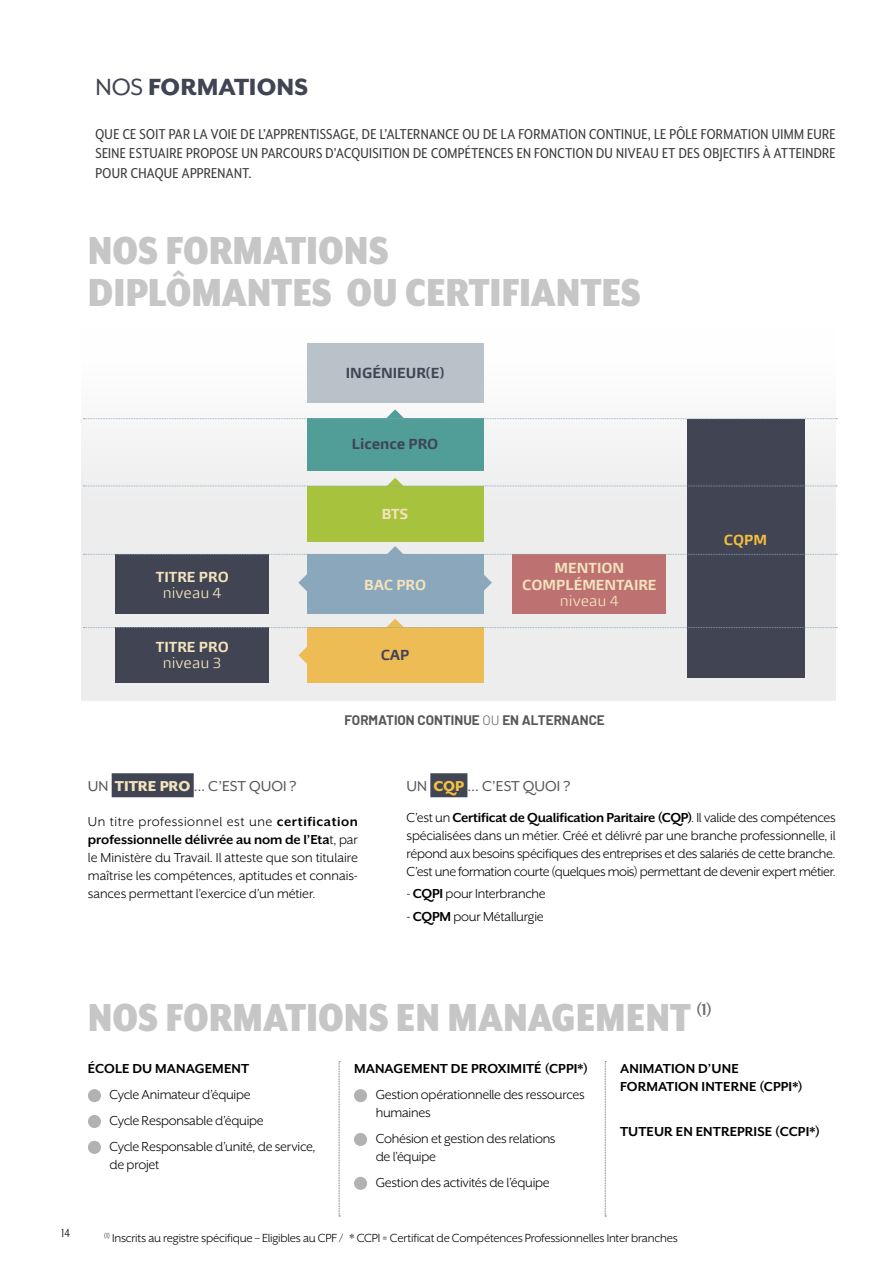
<style>
.page{position:relative;width:893px;height:1263px;background:#fff}
.page>*{position:absolute;margin:0;border:0;box-sizing:border-box;transform-origin:0 0}
.t1{font:900 45px/42px "Mr Eaves XL Mod Nar OT";color:#c6c6c6}
.t2{font:800 27px "Mr Eaves XL San OT";color:#404453}
.t3{font:700 18.3px "Mr Eaves XL San OT";color:#706f6f}
.t4{font:16.5px/19.5px "Mr Eaves XL Mod Nar OT";letter-spacing:.025em;color:#3c3c3b;text-align:justify}
.t5{font:16.5px "Mr Eaves XL Mod OT";color:#575756}
.t6{font:16.5px "Mr Eaves XL San OT";color:#575756}
.t7{font:15px/18px "Mr Eaves XL San OT";letter-spacing:-.02em;color:#000}
.t8{font:700 15px/18px "Mr Eaves XL San OT";letter-spacing:.01em;color:#000}
.t9{font:13.5px "Mr Eaves XL San OT";letter-spacing:-.015em;color:#000}
.t10{font:700 13.5px/16.2px "Burlingame Pro";color:#f3e3bd;text-align:center}
.t11{font:700 13.5px "Barlow";color:#575756}
.t12{font:700 13.5px "Burlingame Pro";color:#404453}
.t13{font:13.5px "Burlingame Pro";color:#f3e3bd}
.t14{font:700 13.5px "Burlingame Pro";color:#f6bf3f}
.t15{font:700 13.5px "Burlingame Pro";color:#464359}
.t16{font:13.5px "Mr Eaves XL Mod Nar OT";color:#000}
.s1{font-weight:400}
.s2{font-weight:300}
.s3{font-weight:800;color:#f3e3bd}
.s4{font-weight:700}
.s5{font-weight:800;color:#f6bf3f}
</style>
<div class="page">
<div style="left:81px;top:330px;width:755px;height:371px;background:linear-gradient(to right,#eff1f0,#f5f5f5)"></div>
<div style="left:116px;top:627px;width:153px;height:56px;background:#404453"></div>
<div style="left:116px;top:555px;width:153px;height:59px;background:#404453"></div>
<div style="left:513px;top:555px;width:153px;height:59px;background:#be7171"></div>
<div style="left:687px;top:419px;width:117px;height:259px;background:#404453"></div>
<div style="left:307px;top:627px;width:176px;height:56px;background:#edbc54"></div>
<div style="left:307px;top:555px;width:176px;height:59px;background:#8aa7bc"></div>
<div style="left:307px;top:486px;width:176px;height:56px;background:#a7c23d"></div>
<div style="left:307px;top:418px;width:176px;height:52px;background:#509e97"></div>
<div style="left:307px;top:343px;width:176px;height:60px;background:#b8c2c8"></div>
<div style="left:112px;top:773px;width:82px;height:24px;background:#404453"></div>
<div style="left:430px;top:773px;width:37px;height:24px;background:#404653"></div>
<svg style="left:298px;top:647px;width:9px;height:17px"></svg>
<svg style="left:298px;top:574px;width:9px;height:17px"></svg>
<svg style="left:483px;top:574px;width:9px;height:17px"></svg>
<svg style="left:83px;top:546px;width:754px;height:17px"></svg>
<svg style="left:83px;top:619px;width:754px;height:17px"></svg>
<svg style="left:83px;top:478px;width:754px;height:17px"></svg>
<svg style="left:83px;top:409px;width:754px;height:18px"></svg>
<div style="left:88px;top:1089px;width:13px;height:13px;background:#b3b2b2;border-radius:50%"></div>
<div style="left:88px;top:1115px;width:13px;height:13px;background:#b3b2b2;border-radius:50%"></div>
<div style="left:88px;top:1141px;width:13px;height:13px;background:#b3b2b2;border-radius:50%"></div>
<div style="left:354px;top:1089px;width:13px;height:13px;background:#b3b2b2;border-radius:50%"></div>
<div style="left:354px;top:1133px;width:13px;height:13px;background:#b3b2b2;border-radius:50%"></div>
<div style="left:354px;top:1177px;width:13px;height:13px;background:#b3b2b2;border-radius:50%"></div>
<svg style="left:339px;top:1061px;width:1px;height:156px"></svg>
<svg style="left:605px;top:1061px;width:1px;height:156px"></svg>
<h2 class="t2" style="left:95px;top:71px;width:214px"><span class="s1">NOS</span> FORMATIONS</h2>
<p class="t4" style="left:95px;top:124px;width:742px">QUE CE SOIT PAR LA VOIE DE L’APPRENTISSAGE, DE L’ALTERNANCE OU DE LA FORMATION CONTINUE, LE PÔLE FORMATION UIMM EURE SEINE ESTUAIRE PROPOSE UN PARCOURS D’ACQUISITION DE COMPÉTENCES EN FONCTION DU NIVEAU ET DES OBJECTIFS À ATTEINDRE POUR CHAQUE APPRENANT.</p>
<h1 class="t1" style="left:88px;top:228px;width:554px">NOS FORMATIONS<br>DIPLÔMANTES OU CERTIFIANTES</h1>
<p class="t12" style="left:346px;top:364px;width:100px">INGÉNIEUR(E)</p>
<p class="t12" style="left:352px;top:436px;width:88px">Licence PRO</p>
<p class="t10" style="left:156px;top:568px;width:74px">TITRE PRO</p>
<p class="t13" style="left:163px;top:584px;width:60px">niveau 4</p>
<p class="t10" style="left:156px;top:639px;width:74px">TITRE PRO</p>
<p class="t13" style="left:163px;top:655px;width:60px">niveau 3</p>
<p class="t10" style="left:382px;top:506px;width:28px">BTS</p>
<p class="t10" style="left:364px;top:576px;width:64px">BAC PRO</p>
<p class="t15" style="left:381px;top:647px;width:30px">CAP</p>
<p class="t10" style="left:522px;top:560px;width:136px">MENTION<br>COMPLÉMENTAIRE</p>
<p class="t13" style="left:560px;top:592px;width:60px">niveau 4</p>
<p class="t11" style="left:344px;top:711px;width:262px">FORMATION CONTINUE <span class="s2">OU</span> EN ALTERNANCE</p>
<p class="t14" style="left:724px;top:532px;width:45px">CQPM</p>
<p class="t5" style="left:88px;top:777px;width:210px">UN <span class="s3">TITRE PRO</span> … C’EST QUOI ?</p>
<p class="t7" style="left:88px;top:813px;width:272px;text-align:justify">Un titre professionnel est une <span class="s4">certification professionnelle délivrée au nom de l’Eta</span>t, par le Ministère du Travail. Il atteste que son titulaire maîtrise les compétences, aptitudes et connais&shy;sances permettant l’exercice d’un métier.</p>
<p class="t6" style="left:407px;top:777px;width:165px">UN <span class="s5">CQP</span> … C’EST QUOI ?</p>
<p class="t7" style="left:407px;top:808px;width:431px;text-align:justify">C’est un <span class="s4">Certificat de Qualification Paritaire (CQP)</span>. Il valide des compétences spécialisées dans un métier. Créé et délivré par une branche professionnelle, il répond aux besoins spécifiques des entreprises et des salariés de cette branche.<br>C’est une formation courte (quelques mois) permettant de devenir expert métier.</p>
<p class="t7" style="left:407px;top:885px;width:141px">- <span class="s4">CQPI</span> pour Interbranche</p>
<p class="t7" style="left:407px;top:907px;width:139px">- <span class="s4">CQPM</span> pour Métallurgie</p>
<p class="t16" style="left:62px;top:1225px;width:10px">14</p>
<h1 class="t1" style="left:88px;top:996px;width:604px">NOS FORMATIONS EN MANAGEMENT</h1>
<p class="t3" style="left:696px;top:999px;width:18px">(1)</p>
<p class="t8" style="left:88px;top:1060px;width:163px">ÉCOLE DU MANAGEMENT</p>
<p class="t7" style="left:110px;top:1082px;width:207px;line-height:25.8px">Cycle Animateur d’équipe<br>Cycle Responsable d’équipe<br>Cycle Responsable d’unité, de service,</p>
<p class="t7" style="left:110px;top:1155px;width:51px">de projet</p>
<p class="t8" style="left:354px;top:1060px;width:235px">MANAGEMENT DE PROXIMITÉ (CPPI*)</p>
<p class="t7" style="left:376px;top:1086px;width:211px">Gestion opérationnelle des ressources humaines</p>
<p class="t7" style="left:376px;top:1129px;width:181px">Cohésion et gestion des relations de l’équipe</p>
<p class="t7" style="left:376px;top:1173px;width:176px">Gestion des activités de l’équipe</p>
<p class="t8" style="left:620px;top:1060px;width:184px">ANIMATION D’UNE<br>FORMATION INTERNE (CPPI*)</p>
<p class="t8" style="left:620px;top:1122px;width:201px">TUTEUR EN ENTREPRISE (CCPI*)</p>
<p class="t9" style="left:104px;top:1231px;width:575px"><sup>(1)</sup> Inscrits au registre spécifique – Eligibles au CPF / * CCPI = Certificat de Compétences Professionnelles Inter branches</p>
</div>
